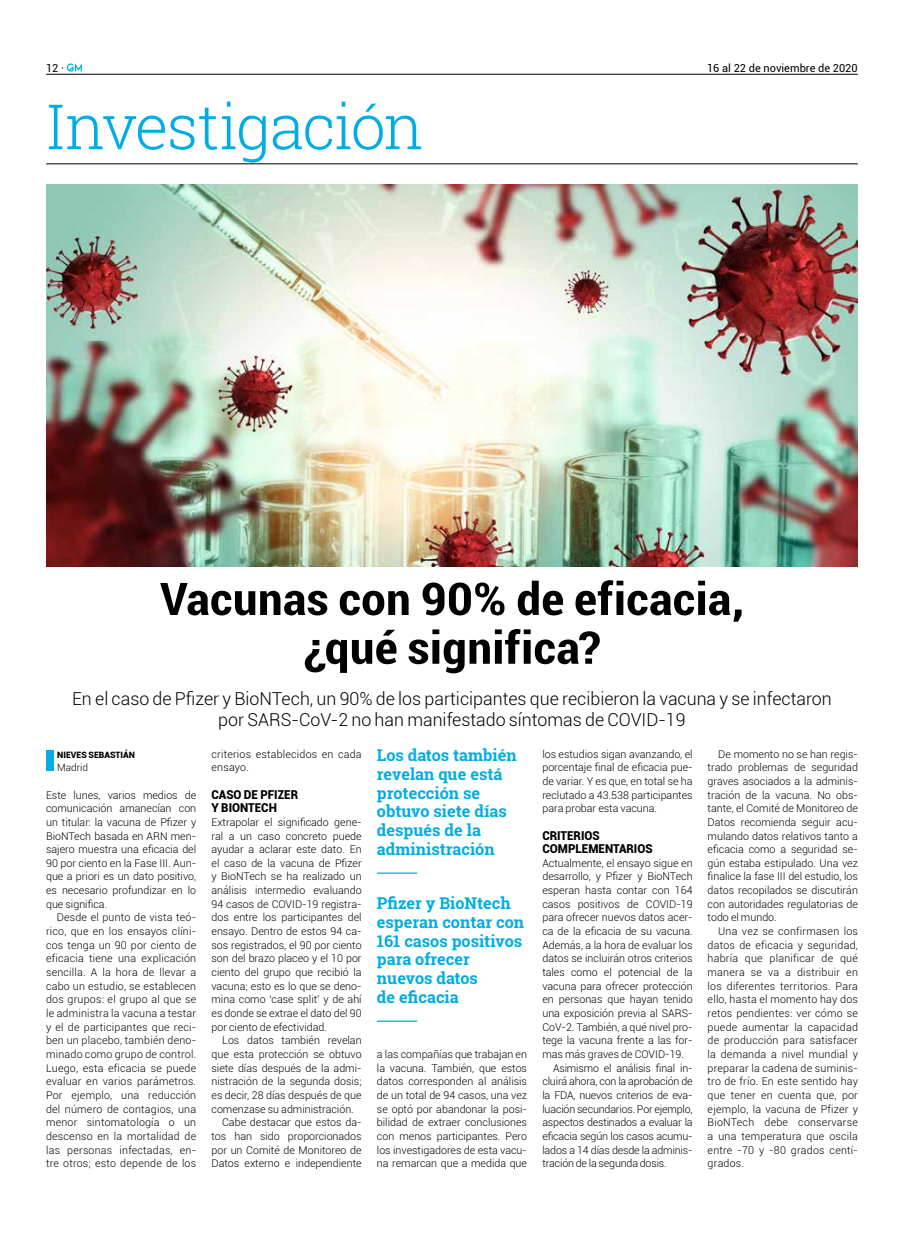
<style>
.page{position:relative;width:904px;height:1234px;background:#fff}
.page>*{position:absolute;margin:0;border:0;box-sizing:border-box;transform-origin:0 0}
.t1{font:300 62.5px "Roboto Slab";letter-spacing:-.03em;color:#00ace4}
.t2{font:700 condensed 45px/48.8px "Roboto";letter-spacing:.005em;color:#000;text-align:center;scale:1.11 1}
.t3{font:300 17.75px/20.6px "Roboto";color:#000;text-align:center}
.t4{font:700 16.25px/18.8px "Roboto Slab";color:#00ace4}
.t5{font:900 12.25px/13.6px "Roboto";color:#000;scale:.95 1}
.t6{font:11px "Roboto";color:#000}
.t7{font:300 10.62px/13.6px "Roboto";color:#000;text-align:justify}
.t8{font:300 10.62px/13.6px "Roboto";letter-spacing:.02em;color:#000}
.t9{font:300 10px "Roboto";color:#000}
.t10{font:900 8.75px "Roboto";color:#000}
</style>
<div class="page">
<hr style="left:46px;top:163px;width:811px;height:1px;background:#000">
<svg style="left:67px;top:63px;width:15px;height:9px"></svg>
<hr style="left:46px;top:74px;width:811px;height:1px;background:#000">
<img style="left:46px;top:184px;width:811px;height:382px">
<div style="left:46px;top:750px;width:8px;height:20px;background:#00ace4"></div>
<hr style="left:377px;top:872px;width:40px;height:1px;background:#00ace4">
<hr style="left:377px;top:1020px;width:40px;height:1px;background:#00ace4">
<p class="t6" style="left:46px;top:60px;width:20px">12 ·</p>
<p class="t6" style="left:707px;top:60px;width:152px">16 al 22 de noviembre de 2020</p>
<h1 class="t1" style="left:46px;top:84px;width:379px">Investigación</h1>
<h2 class="t2" style="left:160px;top:572px;width:527px">Vacunas con 90% de eficacia, ¿qué significa?</h2>
<h3 class="t3" style="left:72px;top:687px;width:761px">En el caso de Pfizer y BioNTech, un 90% de los participantes que recibieron la vacuna y se infectaron por SARS-CoV-2 no han manifestado síntomas de COVID-19</h3>
<p class="t10" style="left:57px;top:748px;width:79px">NIEVES SEBASTIÁN</p>
<p class="t9" style="left:57px;top:760px;width:32px">Madrid</p>
<p class="t7" style="left:46px;top:787px;width:152px">Este lunes, varios medios de comunicación amanecían con un titular: la vacuna de Pfizer y BioNTech basada en ARN men&shy;sajero muestra una eficacia del 90 por ciento en la Fase III. Aun&shy;que a priori es un dato positivo, es necesario profundizar en lo que significa.</p>
<p class="t7" style="left:46px;top:910px;width:152px;text-indent:11px">Desde el punto de vista teó&shy;rico, que en los ensayos clíni&shy;cos tenga un 90 por ciento de eficacia tiene una explicación sencilla. A la hora de llevar a cabo un estudio, se establecen dos grupos: el grupo al que se le administra la vacuna a testar y el de participantes que reci&shy;ben un placebo, también deno&shy;minado como grupo de control.<br>Luego, esta eficacia se puede evaluar en varios parámetros.<br>Por ejemplo, una reducción del número de contagios, una menor sintomatología o un descenso en la mortalidad de las personas infectadas, en&shy;tre otros; esto depende de los</p>
<p class="t8" style="left:211px;top:746px;width:152px">criterios establecidos en cada ensayo.</p>
<p class="t5" style="left:211px;top:786px;width:93px">CASO DE PFIZER<br>Y BIONTECH</p>
<p class="t7" style="left:211px;top:814px;width:152px">Extrapolar el significado gene&shy;ral a un caso concreto puede ayudar a aclarar este dato. En el caso de la vacuna de Pfizer y BioNTech se ha realizado un análisis intermedio evaluando 94 casos de COVID-19 registra&shy;dos entre los participantes del ensayo. Dentro de estos 94 ca&shy;sos registrados, el 90 por ciento son del brazo placeo y el 10 por ciento del grupo que recibió la vacuna; esto es lo que se deno&shy;mina como ‘case split’ y de ahí es donde se extrae el dato del 90 por ciento de efectividad.</p>
<p class="t7" style="left:222px;top:1033px;width:141px">Los datos también revelan</p>
<p class="t7" style="left:211px;top:1046px;width:152px">que esta protección se obtuvo</p>
<p class="t7" style="left:211px;top:1060px;width:152px">siete días después de la admi-</p>
<p class="t7" style="left:211px;top:1073px;width:152px">nistración de la segunda dosis;</p>
<p class="t7" style="left:211px;top:1087px;width:152px">es decir, 28 días después de que</p>
<p class="t7" style="left:211px;top:1101px;width:144px">comenzase su administración.</p>
<p class="t7" style="left:222px;top:1114px;width:141px">Cabe destacar que estos da-</p>
<p class="t7" style="left:211px;top:1128px;width:152px">tos han sido proporcionados</p>
<p class="t7" style="left:211px;top:1142px;width:152px">por un Comité de Monitoreo de</p>
<p class="t7" style="left:211px;top:1155px;width:152px">Datos externo e independiente</p>
<h3 class="t4" style="left:377px;top:745px;width:141px">Los datos también revelan que está protección se obtuvo siete días después de la administración</h3>
<h3 class="t4" style="left:377px;top:893px;width:149px">Pfizer y BioNtech esperan contar con<br>161 casos positivos para ofrecer nuevos datos<br>de eficacia</h3>
<p class="t7" style="left:377px;top:1046px;width:152px">a las compañías que trabajan en la vacuna. También, que estos datos corresponden al análisis de un total de 94 casos, una vez se optó por abandonar la posi&shy;bilidad de extraer conclusiones con menos participantes. Pero los investigadores de esta vacu&shy;na remarcan que a medida que</p>
<p class="t7" style="left:542px;top:746px;width:152px">los estudios sigan avanzando, el porcentaje final de eficacia pue&shy;de variar. Y es que, en total se ha reclutado a 43.538 participantes para probar esta vacuna.</p>
<p class="t5" style="left:542px;top:827px;width:118px">CRITERIOS<br>COMPLEMENTARIOS</p>
<p class="t7" style="left:542px;top:855px;width:152px">Actualmente, el ensayo sigue en</p>
<p class="t7" style="left:542px;top:869px;width:152px">desarrollo, y Pfizer y BioNTech</p>
<p class="t7" style="left:542px;top:883px;width:152px">esperan hasta contar con 164</p>
<p class="t7" style="left:542px;top:896px;width:152px">casos positivos de COVID-19</p>
<p class="t7" style="left:542px;top:910px;width:152px">para ofrecer nuevos datos acer-</p>
<p class="t7" style="left:542px;top:923px;width:152px">ca de la eficacia de su vacuna.</p>
<p class="t7" style="left:542px;top:937px;width:152px">Además, a la hora de evaluar los</p>
<p class="t7" style="left:542px;top:951px;width:152px">datos se incluirán otros criterios</p>
<p class="t7" style="left:542px;top:964px;width:152px">tales como el potencial de la</p>
<p class="t7" style="left:542px;top:978px;width:152px">vacuna para ofrecer protección</p>
<p class="t7" style="left:542px;top:992px;width:152px">en personas que hayan tenido</p>
<p class="t7" style="left:542px;top:1005px;width:152px">una exposición previa al SARS-</p>
<p class="t7" style="left:542px;top:1019px;width:152px">CoV-2. También, a qué nivel pro-</p>
<p class="t7" style="left:542px;top:1033px;width:152px">tege la vacuna frente a las for-</p>
<p class="t7" style="left:542px;top:1046px;width:143px">mas más graves de COVID-19.</p>
<p class="t7" style="left:553px;top:1060px;width:141px">Asimismo el análisis final in-</p>
<p class="t7" style="left:542px;top:1073px;width:152px">cluirá ahora, con la aprobación de</p>
<p class="t7" style="left:542px;top:1087px;width:152px">la FDA, nuevos criterios de eva-</p>
<p class="t7" style="left:542px;top:1101px;width:152px">luación secundarios. Por ejemplo,</p>
<p class="t7" style="left:542px;top:1114px;width:152px">aspectos destinados a evaluar la</p>
<p class="t7" style="left:542px;top:1128px;width:152px">eficacia según los casos acumu-</p>
<p class="t7" style="left:542px;top:1142px;width:152px">lados a 14 días desde la adminis-</p>
<p class="t7" style="left:542px;top:1155px;width:126px">tración de la segunda dosis.</p>
<p class="t7" style="left:707px;top:746px;width:152px;text-indent:11px">De momento no se han regis&shy;trado problemas de seguridad graves asociados a la adminis&shy;tración de la vacuna. No obs&shy;tante, el Comité de Monitoreo de Datos recomienda seguir acu&shy;mulando datos relativos tanto a eficacia como a seguridad se&shy;gún estaba estipulado. Una vez finalice la fase III del estudio, los datos recopilados se discutirán con autoridades regulatorias de todo el mundo.</p>
<p class="t7" style="left:707px;top:923px;width:152px;text-indent:11px">Una vez se confirmasen los datos de eficacia y seguridad, habría que planificar de qué manera se va a distribuir en los diferentes territorios. Para ello, hasta el momento hay dos retos pendientes: ver cómo se puede aumentar la capacidad de producción para satisfacer la demanda a nivel mundial y preparar la cadena de suminis&shy;tro de frío. En este sentido hay que tener en cuenta que, por ejemplo, la vacuna de Pfizer y BioNTech debe conservarse a una temperatura que oscila entre -70 y -80 grados centí&shy;grados.</p>
</div>
